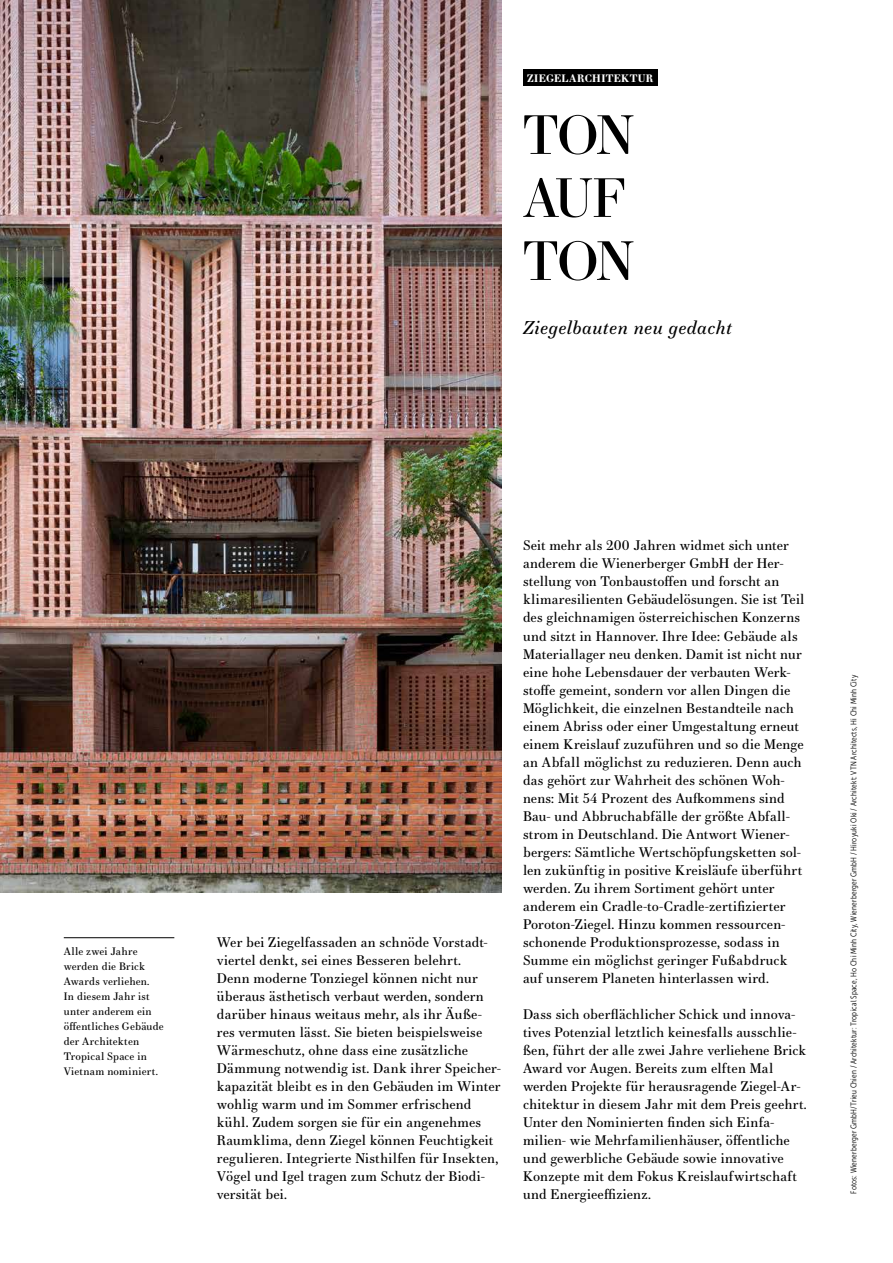
<style>
.page{position:relative;width:893px;height:1263px;background:#fff}
.page>*{position:absolute;margin:0;border:0;box-sizing:border-box;transform-origin:0 0}
.t1{font:52.5px/63px "Essonnes Display";letter-spacing:-.035em;color:#000}
.t2{font:italic 18px "Essonnes Text";letter-spacing:.02em;color:#000}
.t3{font:13.5px/18px "Essonnes Text";letter-spacing:.01em;color:#000}
.t4{font:10.5px/15px "Essonnes Text";letter-spacing:.015em;color:#000}
.t5{font:700 10.5px "Essonnes Text";letter-spacing:.03em;color:#fff}
.t6{font:8.25px "Museo Sans Cond 300";letter-spacing:.025em;color:#000}
</style>
<div class="page">
<div style="left:523px;top:70px;width:135px;height:16px;background:#000"></div>
<img style="left:0;top:0;width:502px;height:893px">
<hr style="left:64px;top:937px;width:110px;height:1px;background:#000">
<p class="t5" style="left:527px;top:70px;width:128px">ZIEGELARCHITEKTUR</p>
<h1 class="t1" style="left:523px;top:102px;width:113px">TON<br>AUF<br>TON</h1>
<h2 class="t2" style="left:523px;top:315px;width:211px">Ziegelbauten neu gedacht</h2>
<p class="t4" style="left:64px;top:943px;width:101px">Alle zwei Jahre werden die Brick<br>Awards verliehen.<br>In diesem Jahr ist unter anderem ein öffentliches Gebäude der Architekten<br>Tropical Space in<br>Vietnam nominiert.</p>
<p class="t3" style="left:217px;top:933px;width:286px">Wer bei Ziegelfassaden an schnöde Vorstadt&shy;viertel denkt, sei eines Besseren belehrt.<br>Denn moderne Tonziegel können nicht nur überaus ästhetisch verbaut werden, sondern darüber hinaus weitaus mehr, als ihr Äuße&shy;res vermuten lässt. Sie bieten beispielsweise Wärmeschutz, ohne dass eine zusätzliche Dämmung notwendig ist. Dank ihrer Speicher&shy;kapazität bleibt es in den Gebäuden im Winter wohlig warm und im Sommer erfrischend kühl. Zudem sorgen sie für ein angenehmes Raumklima, denn Ziegel können Feuchtigkeit regulieren. Integrierte Nisthilfen für Insekten, Vögel und Igel tragen zum Schutz der Biodi&shy;versität bei.</p>
<p class="t3" style="left:523px;top:536px;width:283px">Seit mehr als 200 Jahren widmet sich unter anderem die Wienerberger GmbH der Her&shy;stellung von Tonbaustoffen und forscht an klimaresilienten Gebäudelösungen. Sie ist Teil des gleichnamigen österreichischen Konzerns und sitzt in Hannover. Ihre Idee: Gebäude als Materiallager neu denken. Damit ist nicht nur eine hohe Lebensdauer der verbauten Werk&shy;stoffe gemeint, sondern vor allen Dingen die Möglichkeit, die einzelnen Bestandteile nach einem Abriss oder einer Umgestaltung erneut einem Kreislauf zuzuführen und so die Menge an Abfall möglichst zu reduzieren. Denn auch das gehört zur Wahrheit des schönen Woh&shy;nens: Mit 54 Prozent des Aufkommens sind Bau- und Abbruchabfälle der größte Abfall&shy;strom in Deutschland. Die Antwort Wiener&shy;bergers: Sämtliche Wertschöpfungsketten sol&shy;len zukünftig in positive Kreisläufe überführt werden. Zu ihrem Sortiment gehört unter anderem ein Cradle-to-Cradle-zertifizierter Poroton-Ziegel. Hinzu kommen ressourcen&shy;schonende Produktionsprozesse, sodass in Summe ein möglichst geringer Fußabdruck auf unserem Planeten hinterlassen wird.</p>
<p class="t3" style="left:523px;top:1005px;width:285px">Dass sich oberflächlicher Schick und innova&shy;tives Potenzial letztlich keinesfalls ausschlie&shy;ßen, führt der alle zwei Jahre verliehene Brick Award vor Augen. Bereits zum elften Mal werden Projekte für herausragende Ziegel-Ar&shy;chitektur in diesem Jahr mit dem Preis geehrt.<br>Unter den Nominierten finden sich Einfa&shy;milien- wie Mehrfamilienhäuser, öffentliche und gewerbliche Gebäude sowie innovative Konzepte mit dem Fokus Kreislaufwirtschaft und Energieeffizienz.</p>
<p class="t6" style="left:849px;top:1194px;width:520px;rotate:-90deg">Fotos: Wienerberger GmbH/Trieu Chien / Architektur: Tropical Space, Ho Chi Minh City, Wienerberger GmbH / Hiroyuki Oki / Architekt: VTN Architects, Hi Chi Minh City</p>
</div>
